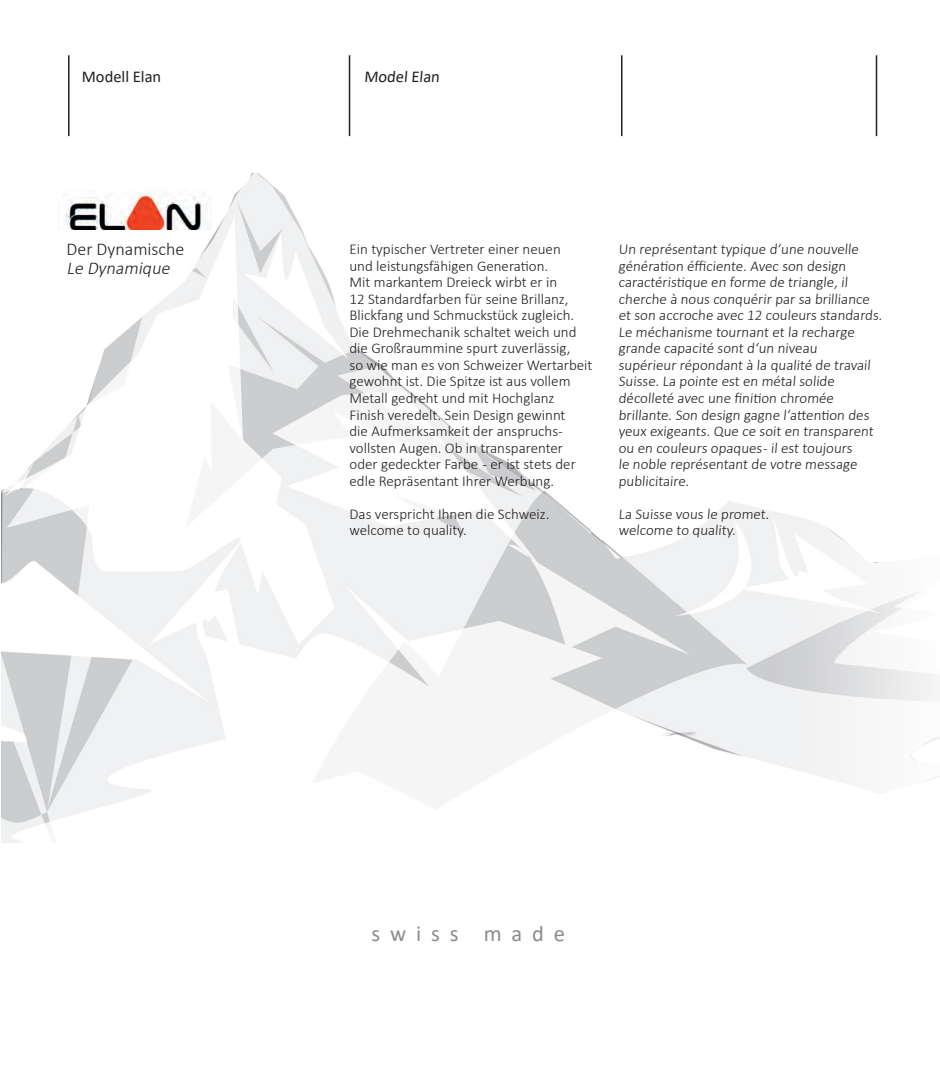
<style>
.page{position:relative;width:940px;height:1089px;background:#fff}
.page>*{position:absolute;margin:0;border:0;box-sizing:border-box;transform-origin:0 0}
.t1{font:22.5px "Calibri";letter-spacing:.44em;color:#8a8c8f}
.t2{font:300 18px "Calibri";color:#231f20}
.t3{font:italic 300 18px "Calibri";color:#231f20}
.t4{font:16.5px "Calibri";color:#231f20}
.t5{font:300 15px/16.5px "Calibri";color:#231f20}
</style>
<div class="page">
<hr style="left:68px;top:55px;width:2px;height:81px;background:#231f20">
<hr style="left:349px;top:55px;width:1px;height:81px;background:#231f20">
<hr style="left:621px;top:55px;width:1px;height:81px;background:#231f20">
<hr style="left:875px;top:55px;width:2px;height:81px;background:#231f20">
<img style="left:2px;top:174px;width:938px;height:668px">
<p class="t4" style="left:82px;top:65px;width:81px">Modell Elan</p>
<p class="t2" style="left:67px;top:237px;width:119px">Der Dynamische</p>
<p class="t3" style="left:67px;top:257px;width:108px">Le Dynamique</p>
<p class="t4" style="left:364px;top:65px;width:79px">Model Elan</p>
<p class="t5" style="left:349px;top:241px;width:244px">Ein typischer Vertreter einer neuen<br>und leistungsfähigen Generation.<br>Mit markantem Dreieck wirbt er in<br>12 Standardfarben für seine Brillanz, Blickfang und Schmuckstück zugleich.<br>Die Drehmechanik schaltet weich und die Großraummine spurt zuverlässig,<br>so wie man es von Schweizer Wertarbeit gewohnt ist. Die Spitze ist aus vollem Metall gedreht und mit Hochglanz Finish veredelt. Sein Design gewinnt<br>die Aufmerksamkeit der anspruchs&shy;vollsten Augen. Ob in transparenter oder gedeckter Farbe - er ist stets der edle Repräsentant Ihrer Werbung.</p>
<p class="t5" style="left:349px;top:505px;width:201px">Das verspricht Ihnen die Schweiz. welcome to quality.</p>
<p class="t5" style="left:618px;top:241px;width:267px">Un représentant typique d‘une nouvelle génération éfficiente. Avec son design caractéristique en forme de triangle, il cherche à nous conquérir par sa brilliance et son accroche avec 12 couleurs standards.<br>Le méchanisme tournant et la recharge grande capacité sont d‘un niveau<br>supérieur répondant à la qualité de travail Suisse. La pointe est en métal solide décolleté avec une finition chromée brillante. Son design gagne l‘attention des yeux exigeants. Que ce soit en transparent ou en couleurs opaques - il est toujours<br>le noble représentant de votre message publicitaire.</p>
<p class="t5" style="left:618px;top:505px;width:154px">La Suisse vous le promet. welcome to quality.</p>
<h1 class="t1" style="left:372px;top:918px;width:195px">swiss made</h1>
</div>
